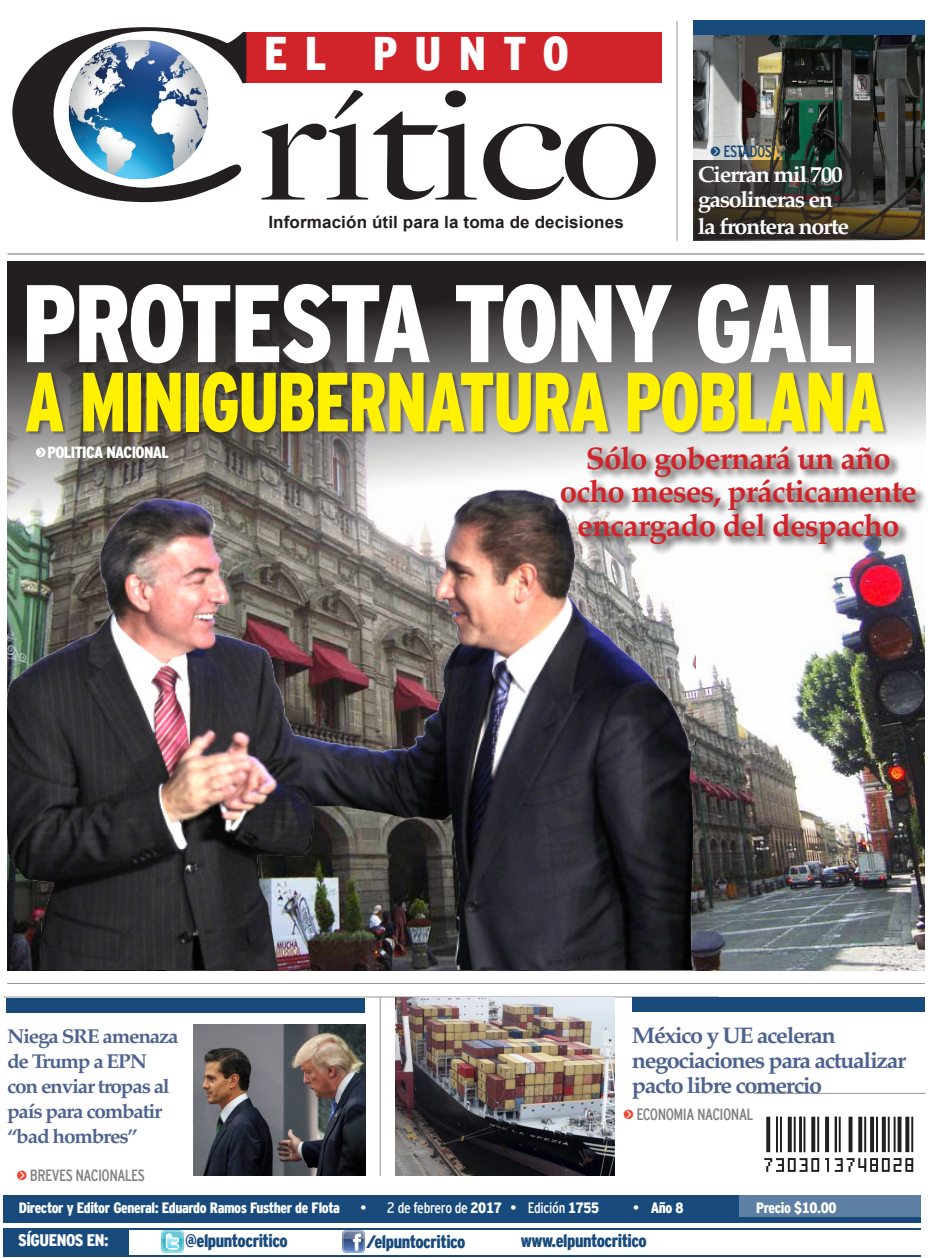
<style>
.page{position:relative;width:932px;height:1258px;background:#fff}
.page>*{position:absolute;margin:0;border:0;box-sizing:border-box;transform-origin:0 0}
._11Tit-rojo_GDE{font:900 110px "Interstate Cond Mono";letter-spacing:-.03em;color:#fff;scale:.95 1}
._11Tit-rojo_GDE-2{font:900 83.75px "Interstate Cond Mono";letter-spacing:-.025em;color:#fff101;scale:.85 1}
.t1{font:900 47.12px "Interstate Cond Mono";letter-spacing:.36em;color:#fff}
._30_Sumario_sin_line{font:700 31.25px/33.8px "Palatino";letter-spacing:-.03em;color:#d1232a;text-align:center}
._13_Titulo2das{font:700 22.5px/25px "Palatino";letter-spacing:-.06em;color:#4d628e;scale:1.04 1}
._13_Titulo2das-2{font:700 22.5px/25px "Palatino";letter-spacing:-.055em;color:#fff;scale:1.04 1}
._13_Titulo2das-3{font:700 20px/25px "Palatino";letter-spacing:-.06em;color:#4d628e;scale:1.04 1}
.PIE2-Redes{font:900 18px "Interstate Cond Mono";letter-spacing:-.025em;color:#184a7c}
.t2{font:700 16.88px "Arial";letter-spacing:.005em;color:#231f20}
.PIE2Siguenos{font:900 16.75px "Interstate Cond Mono";letter-spacing:-.025em;color:#fff}
.t3{font:16.25px "Interstate Cond Mono";letter-spacing:-.035em;color:#808285}
.t4{font:900 16.25px "Interstate Cond Mono";letter-spacing:-.04em;color:#fff}
.t5{font:16.25px "Interstate Cond Mono";letter-spacing:-.04em;color:#184a7c}
.PIE1_regular{font:900 15px "Interstate Cond Mono";letter-spacing:-.025em;color:#fff}
.PIE1_regular-2{font:15px "Interstate Cond Mono";letter-spacing:-.02em;color:#fff}
.s1{font-family:"KG Arrows";font-size:17.5px}
.s2{font-family:"KG Arrows";font-weight:400;font-size:17.5px}
.s3{font-family:"KG Arrows";font-size:17.5px;color:#eb4533}
.s4{font-weight:900}
.s5{font-weight:400}
.s6{color:#184a7c}
</style>
<div class="page">
<hr style="left:3px;top:1255px;width:918px;height:2px;background:#184a7c">
<div style="left:4px;top:1195px;width:917px;height:27px;background:#184a7c"></div>
<hr style="left:7px;top:254px;width:917px;height:1px;background:#6c6d70">
<div style="left:3px;top:1229px;width:126px;height:28px;background:#184a7c"></div>
<hr style="left:3px;top:1228px;width:918px;height:1px;background:#184a7c">
<div style="left:739px;top:1195px;width:182px;height:22px;background:#5c7fa3"></div>
<img style="left:695px;top:667px;width:229px;height:303px">
<hr style="left:754px;top:1093px;width:171px;height:1px;background:#939598">
<svg style="left:764px;top:1117px;width:149px;height:55px"></svg>
<hr style="left:4px;top:997px;width:715px;height:1px;background:#939598">
<img style="left:693px;top:35px;width:231px;height:125px">
<div style="left:244px;top:32px;width:418px;height:51px;background:#d1232a"></div>
<svg style="left:12px;top:27px;width:234px;height:175px"></svg>
<svg style="left:262px;top:90px;width:394px;height:110px"></svg>
<img style="left:162px;top:1231px;width:21px;height:21px">
<img style="left:343px;top:1231px;width:22px;height:22px">
<div style="left:693px;top:20px;width:231px;height:15px;background:#184a7c"></div>
<img style="left:194px;top:1025px;width:171px;height:151px">
<div style="left:6px;top:998px;width:359px;height:15px;background:#184a7c"></div>
<img style="left:395px;top:997px;width:220px;height:179px">
<div style="left:632px;top:997px;width:292px;height:15px;background:#184a7c"></div>
<hr style="left:7px;top:983px;width:918px;height:1px;background:#939598">
<hr style="left:380px;top:997px;width:1px;height:179px;background:#939598">
<hr style="left:677px;top:21px;width:1px;height:220px;background:#939598">
<svg style="left:693px;top:160px;width:231px;height:81px;background:#40433d"></svg>
<svg style="left:695px;top:172px;width:229px;height:67px;background:#3b352b"></svg>
<svg style="left:7px;top:262px;width:918px;height:405px;background:#676263"></svg>
<div style="left:26px;top:372px;width:863px;height:66px;background:#231f20;opacity:.45"></div>
<div style="left:559px;top:445px;width:368px;height:111px;background:#231f20;opacity:.9"></div>
<img style="left:7px;top:469px;width:688px;height:501px">
<p class="t1" style="left:264px;top:27px;width:306px">EL PUNTO</p>
<p class="t2" style="left:268px;top:211px;width:357px">Información útil para la toma de decisiones</p>
<p class="t5" style="left:711px;top:142px;width:63px"><span class="s1">u</span> ESTADOS</p>
<p class="_13_Titulo2das-2" style="left:698px;top:161px;width:141px">Cierran mil 700 gasolineras en</p>
<p class="_13_Titulo2das-2" style="left:698px;top:214px;width:147px">la frontera norte</p>
<p class="_11Tit-rojo_GDE" style="left:22px;top:262px;width:905px">PROTESTA TONY GALI</p>
<p class="_11Tit-rojo_GDE-2" style="left:24px;top:355px;width:1014px">A MINIGUBERNATURA POBLANA</p>
<p class="_30_Sumario_sin_line" style="left:560px;top:440px;width:358px">Sólo gobernará un año ocho meses, prácticamente encargado del despacho</p>
<p class="t4" style="left:36px;top:444px;width:135px"><span class="s2">u</span>POLITICA NACIONAL</p>
<p class="_13_Titulo2das-3" style="left:7px;top:1023px;width:166px">Niega SRE amenaza de Trump a EPN con enviar tropas al país para combatir “bad hombres”</p>
<p class="t3" style="left:17px;top:1166px;width:130px"><span class="s3">u</span> BREVES NACIONALES</p>
<p class="_13_Titulo2das" style="left:632px;top:1022px;width:265px">México y UE aceleran negociaciones para actualizar pacto libre comercio</p>
<p class="t3" style="left:624px;top:1105px;width:131px"><span class="s3">u</span> ECONOMIA NACIONAL</p>
<p class="PIE1_regular" style="left:19px;top:1200px;width:323px">Director y Editor General: Eduardo Ramos Fusther de Flota</p>
<p class="PIE1_regular-2" style="left:360px;top:1199px;width:240px">• 2 de febrero de <span class="s4">2017</span> • Edición <span class="s4">1755</span></p>
<p class="PIE1_regular" style="left:633px;top:1200px;width:52px"><span class="s5">•</span> Año 8</p>
<p class="PIE1_regular" style="left:756px;top:1200px;width:82px">Precio $10.00</p>
<p class="PIE2Siguenos" style="left:18px;top:1231px;width:96px">SÍGUENOS EN:<span class="s6">:</span></p>
<p class="PIE2-Redes" style="left:185px;top:1231px;width:104px">@elpuntocritico</p>
<p class="PIE2-Redes" style="left:366px;top:1231px;width:101px">/elpuntocritico</p>
<p class="PIE2-Redes" style="left:521px;top:1230px;width:128px">www.elpuntocritico</p>
</div>
